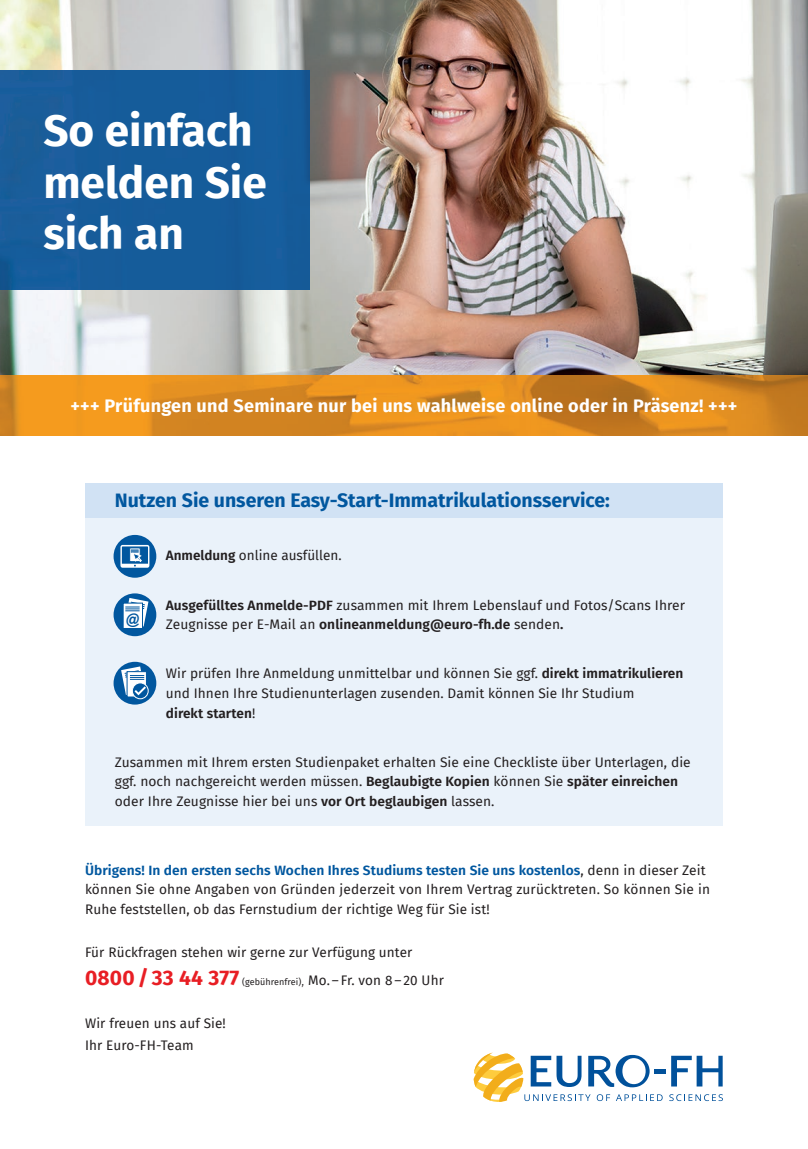
<style>
.page{position:relative;width:808px;height:1149px;background:#fff}
.page>*{position:absolute;margin:0;border:0;box-sizing:border-box;transform-origin:0 0}
.t1{font:700 44.1px/51.8px "Fira Sans";color:#fff}
.t2{font:700 21px "Fira Sans";letter-spacing:.01em;color:#e81e24}
.t3{font:700 19.5px "Fira Sans";color:#01579f}
.t4{font:700 18px "Fira Sans";letter-spacing:.015em;color:#fff}
.t5{font:700 16.35px "Akzidenz Grotesk BE";color:#01579f}
.t6{font:13.5px/19.5px "Fira Sans";letter-spacing:.005em;color:#231f20}
.s1{font-weight:600}
.s2{font-weight:600;color:#01579f}
.s3{font-size:9px}
.s4{font-weight:300}
</style>
<div class="page">
<img style="left:0;top:0;width:808px;height:435px">
<div style="left:0;top:70px;width:310px;height:219px;background:#165c9a"></div>
<div style="left:85px;top:500px;width:638px;height:325px;background:#eaf2fa"></div>
<svg style="left:669px;top:1094px;width:54px;height:6px"></svg>
<hr style="left:654px;top:1069px;width:11px;height:4px;background:#01519b">
<svg style="left:671px;top:1055px;width:52px;height:31px"></svg>
<svg style="left:474px;top:1052px;width:189px;height:49px"></svg>
<div style="left:85px;top:483px;width:638px;height:34px;background:#d1e2f4"></div>
<div style="left:114px;top:593px;width:42px;height:43px;background:#01579f;border-radius:50%"></div>
<svg style="left:123px;top:603px;width:19px;height:25px"></svg>
<svg style="left:125px;top:597px;width:23px;height:29px"></svg>
<div style="left:114px;top:534px;width:42px;height:43px;background:#01579f;border-radius:50%"></div>
<svg style="left:120px;top:544px;width:29px;height:23px"></svg>
<svg style="left:122px;top:546px;width:26px;height:20px"></svg>
<div style="left:114px;top:661px;width:42px;height:43px;background:#01579f;border-radius:50%"></div>
<svg style="left:127px;top:695px;width:20px;height:2px"></svg>
<svg style="left:132px;top:682px;width:16px;height:16px"></svg>
<div style="left:132px;top:682px;width:16px;height:16px;border:1px solid #fff;border-radius:50%"></div>
<svg style="left:121px;top:666px;width:25px;height:29px"></svg>
<h1 class="t1" style="left:43px;top:101px;width:225px">So einfach melden Sie sich an</h1>
<h3 class="t4" style="left:70px;top:390px;width:669px">+++ Prüfungen und Seminare nur bei uns wahlweise online oder in Präsenz! +++</h3>
<h3 class="t3" style="left:115px;top:483px;width:497px">Nutzen Sie unseren Easy-Start-Immatrikulationsservice:</h3>
<p class="t6" style="left:166px;top:545px;width:177px"><span class="s1">Anmeldung</span> online ausfüllen.</p>
<p class="t6" style="left:166px;top:594px;width:521px"><span class="s1">Ausgefülltes Anmelde-PDF</span> zusammen mit Ihrem Lebenslauf und Fotos/Scans Ihrer<br>Zeugnisse per E-Mail an <span class="s1">onlineanmeldung@euro-fh.de</span> senden<span class="s1">.</span></p>
<p class="t6" style="left:166px;top:663px;width:519px">Wir prüfen Ihre Anmeldung unmittelbar und können Sie ggf. <span class="s1">direkt immatrikulieren </span>und Ihnen Ihre Studienunterlagen zusenden. Damit können Sie Ihr Studium<br><span class="s1">direkt starten</span>!</p>
<p class="t6" style="left:115px;top:751px;width:577px">Zusammen mit Ihrem ersten Studienpaket erhalten Sie eine Checkliste über Unterlagen, die ggf. noch nachgereicht werden müssen. <span class="s1">Beglaubigte Kopien</span> können Sie <span class="s1">später einreichen </span>oder Ihre Zeugnisse hier bei uns <span class="s1">vor Ort beglaubigen</span> lassen.</p>
<p class="t5" style="left:125px;top:609px;width:16px">@</p>
<p class="t6" style="left:85px;top:859px;width:626px"><span class="s2">Übrigens! In den ersten sechs Wochen Ihres Studiums testen Sie uns kostenlos</span>, denn in dieser Zeit können Sie ohne Angaben von Gründen jederzeit von Ihrem Vertrag zurücktreten. So können Sie in<br>Ruhe feststellen, ob das Fernstudium der richtige Weg für Sie ist!</p>
<p class="t6" style="left:85px;top:941px;width:329px">Für Rückfragen stehen wir gerne zur Verfügung unter</p>
<h2 class="t2" style="left:85px;top:959px;width:156px">0800 / 33 44 377</h2>
<p class="t6" style="left:242px;top:969px;width:203px"><span class="s3">(gebührenfrei)</span><span class="s4">,</span> Mo. – Fr. von 8 – 20 Uhr</p>
<p class="t6" style="left:85px;top:1011px;width:142px;line-height:21.6px">Wir freuen uns auf Sie!<br>Ihr Euro-FH-Team</p>
</div>
